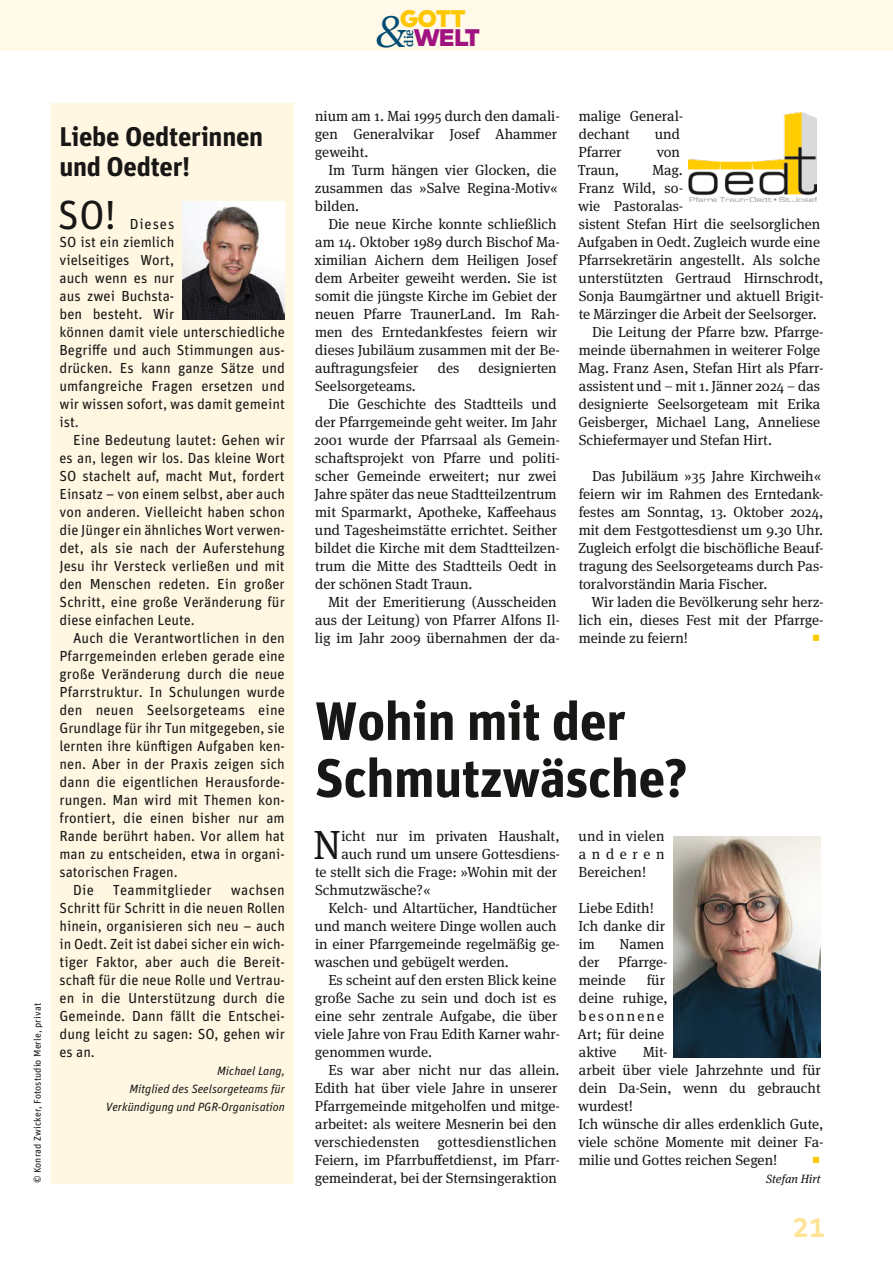
<style>
.page{position:relative;width:893px;height:1263px;background:#fff}
.page>*{position:absolute;margin:0;border:0;box-sizing:border-box;transform-origin:0 0}
.H_2Kapitel{font:700 54px/57px "Unit Pro";letter-spacing:-.01em;color:#181716}
.t1{font:italic 300 45px "Meta Serif Pro";color:#004c72}
.pColumn_Initial_Editorial{font:40.65px "Unit Pro";color:#181716}
.pBody_SmallInital{font:40.65px "Meta Serif Pro";color:#181716}
.H_4_Editorial{font:700 27px/30px "Unit Pro";letter-spacing:-.01em;color:#181716}
.t2{font:700 27px "Mark Pro";color:#ffe395}
.t3{font:900 24px "Mark Pro";color:#9f1280}
.t4{font:900 24px "Mark Pro";color:#fec800}
.pBody_Master{font:14.55px/18px "Meta Serif Pro";color:#181716}
.pColumn_Editorial{font:14.55px/18px "Unit Pro";color:#181716;text-align:justify}
.pBody_1__Absatz{font:14.55px/18px "Meta Serif Pro";color:#181716}
.pBody_SmallInital-2{font:14.55px "Meta Serif Pro";color:#181716}
.t5{font:500 12.6px "Meta Serif Pro";color:#004c72}
.pSignature_column{font:italic 12px/18px "Unit Pro";color:#181716;text-align:right}
.pSignature{font:italic 12px "Meta Serif Pro";color:#181716}
.pPhotoCredit_approved{font:9.75px "Unit Pro";letter-spacing:.01em;color:#181716}
</style>
<div class="page">
<div style="left:0;top:0;width:893px;height:51px;background:#fff9ea"></div>
<div style="left:51px;top:103px;width:242px;height:1080px;background:#fff7e1"></div>
<img style="left:689px;top:112px;width:127px;height:90px">
<img style="left:183px;top:202px;width:102px;height:117px">
<img style="left:673px;top:836px;width:148px;height:221px">
<p class="pPhotoCredit_approved" style="left:31px;top:1183px;width:182px;rotate:-90deg">© Konrad Zwicker, Fotostudio Merle, privat</p>
<p class="H_4_Editorial" style="left:60px;top:120px;width:205px">Liebe Oedterinnen und Oedter!</p>
<p class="pColumn_Initial_Editorial" style="left:58px;top:187px;width:60px">SO!</p>
<p class="pColumn_Editorial" style="left:60px;top:214px;width:227px;text-align:left;text-indent:70px">Dieses<br>SO ist ein ziemlich<br>vielseitiges Wort,<br>auch wenn es nur<br>aus zwei Buchsta-<br>ben besteht. Wir<br>können damit viele unterschiedliche<br>Begriffe und auch Stimmungen aus&shy;drücken. Es kann ganze Sätze und umfangreiche Fragen ersetzen und wir wissen sofort, was damit gemeint ist.</p>
<p class="pColumn_Editorial" style="left:60px;top:430px;width:227px;text-indent:14px">Eine Bedeutung lautet: Gehen wir es an, legen wir los. Das kleine Wort SO stachelt auf, macht Mut, fordert Einsatz – von einem selbst, aber auch von anderen. Vielleicht haben schon die Jünger ein ähnliches Wort verwen&shy;det, als sie nach der Auferstehung Jesu ihr Versteck verließen und mit den Menschen redeten. Ein großer Schritt, eine große Veränderung für diese einfachen Leute.</p>
<p class="pColumn_Editorial" style="left:60px;top:628px;width:227px;text-indent:14px">Auch die Verantwortlichen in den Pfarrgemeinden erleben gerade eine große Veränderung durch die neue Pfarrstruktur. In Schulungen wurde den neuen Seelsorgeteams eine Grundlage für ihr Tun mitgegeben, sie lernten ihre künftigen Aufgaben ken&shy;nen. Aber in der Praxis zeigen sich dann die eigentlichen Herausforde&shy;rungen. Man wird mit Themen kon&shy;frontiert, die einen bisher nur am Rande berührt haben. Vor allem hat man zu entscheiden, etwa in organi&shy;satorischen Fragen.</p>
<p class="pColumn_Editorial" style="left:73px;top:880px;width:22px">Die</p>
<p class="pColumn_Editorial" style="left:113px;top:880px;width:101px">Teammitglieder</p>
<p class="pColumn_Editorial" style="left:60px;top:880px;width:227px;text-indent:171px">wachsen Schritt für Schritt in die neuen Rollen hinein, organisieren sich neu – auch in Oedt. Zeit ist dabei sicher ein wich&shy;tiger Faktor, aber auch die Bereit&shy;schaft für die neue Rolle und Vertrau&shy;en in die Unterstützung durch die Gemeinde. Dann fällt die Entschei&shy;dung leicht zu sagen: SO, gehen wir es an.</p>
<p class="pSignature_column" style="left:217px;top:1061px;width:69px">Michael Lang,</p>
<p class="pSignature_column" style="left:106px;top:1079px;width:181px">Mitglied des Seelsorgeteams für<br>Verkündigung und PGR-Organisation</p>
<h3 class="t4" style="left:400px;top:0;width:67px">GOTT</h3>
<h2 class="t1" style="left:376px;top:-1px;width:32px">&amp;</h2>
<h3 class="t3" style="left:414px;top:19px;width:68px">WELT</h3>
<p class="t5" style="left:399px;top:47px;width:19px;rotate:-90deg">die</p>
<p class="pBody_Master" style="left:315px;top:106px;width:247px">nium am 1. Mai 1995 durch den damali&shy;gen Generalvikar Josef Ahammer geweiht.</p>
<p class="pBody_Master" style="left:315px;top:160px;width:244px;text-align:justify;text-indent:14px">Im Turm hängen vier Glocken, die zusammen das »Salve Regina-Motiv« bilden.</p>
<p class="pBody_Master" style="left:315px;top:214px;width:247px;text-indent:14px">Die neue Kirche konnte schließlich am 14. Oktober 1989 durch Bischof Ma&shy;ximilian Aichern dem Heiligen Josef dem Arbeiter geweiht werden. Sie ist somit die jüngste Kirche im Gebiet der neuen Pfarre TraunerLand. Im Rah&shy;men des Erntedankfestes feiern wir dieses Jubiläum zusammen mit der Be&shy;auftragungsfeier</p>
<p class="pBody_Master" style="left:438px;top:358px;width:23px">des</p>
<p class="pBody_Master" style="left:479px;top:358px;width:80px">designierten</p>
<p class="pBody_Master" style="left:315px;top:376px;width:102px">Seelsorgeteams.</p>
<p class="pBody_Master" style="left:314px;top:394px;width:247px;text-indent:14px">Die Geschichte des Stadtteils und der Pfarrgemeinde geht weiter. Im Jahr 2001 wurde der Pfarrsaal als Gemein&shy;schaftsprojekt von Pfarre und politi&shy;scher Gemeinde erweitert; nur zwei Jahre später das neue Stadtteilzentrum mit Sparmarkt, Apotheke, Kaffeehaus und Tagesheimstätte errichtet. Seither bildet die Kirche mit dem Stadtteilzen&shy;trum die Mitte des Stadtteils Oedt in der schönen Stadt Traun.</p>
<p class="pBody_Master" style="left:315px;top:592px;width:247px;text-indent:14px">Mit der Emeritierung (Ausscheiden aus der Leitung) von Pfarrer Alfons Il&shy;lig im Jahr 2009 übernahmen der da-</p>
<p class="pBody_Master" style="left:579px;top:106px;width:106px">malige General&shy;dechant</p>
<p class="pBody_Master" style="left:655px;top:124px;width:27px">und</p>
<p class="pBody_Master" style="left:578px;top:142px;width:45px">Pfarrer</p>
<p class="pBody_Master" style="left:657px;top:142px;width:25px">von</p>
<p class="pBody_Master" style="left:578px;top:160px;width:43px">Traun,</p>
<p class="pBody_Master" style="left:577px;top:160px;width:248px;text-indent:75px">Mag.<br>Franz Wild, so-<br>wie Pastoralas-<br>sistent Stefan Hirt die seelsorglichen<br>Aufgaben in Oedt. Zugleich wurde eine<br>Pfarrsekretärin angestellt. Als solche unterstützten Gertraud Hirnschrodt,<br>Sonja Baumgärtner und aktuell Brigit&shy;te Märzinger die Arbeit der Seelsorger.</p>
<p class="pBody_Master" style="left:578px;top:322px;width:247px;text-indent:14px">Die Leitung der Pfarre bzw. Pfarrge&shy;meinde übernahmen in weiterer Folge Mag. Franz Asen, Stefan Hirt als Pfarr&shy;assistent und – mit 1. Jänner 2024 – das designierte Seelsorgeteam mit Erika Geisberger, Michael Lang, Anneliese Schiefermayer und Stefan Hirt.</p>
<p class="pBody_Master" style="left:578px;top:466px;width:247px;text-indent:14px">Das Jubiläum »35 Jahre Kirchweih« feiern wir im Rahmen des Erntedank&shy;festes am Sonntag, 13. Oktober 2024, mit dem Festgottesdienst um 9.30 Uhr.<br>Zugleich erfolgt die bischöfliche Beauf&shy;tragung des Seelsorgeteams durch Pas&shy;toralvorständin Maria Fischer.</p>
<p class="pBody_Master" style="left:578px;top:592px;width:247px;text-align:justify;text-indent:13px">Wir laden die Bevölkerung sehr herz&shy;lich ein, dieses Fest mit der Pfarrge&shy;meinde zu feiern!</p>
<p class="H_2Kapitel" style="left:315px;top:689px;width:375px">Wohin mit der<br>Schmutzwäsche?</p>
<p class="pBody_SmallInital" style="left:313px;top:815px;width:29px">N</p>
<p class="pBody_SmallInital-2" style="left:341px;top:825px;width:220px">icht nur im privaten Haushalt,</p>
<p class="pBody_Master" style="left:578px;top:826px;width:88px;text-align:justify">und in vielen anderen Bereichen!</p>
<p class="pBody_1__Absatz" style="left:578px;top:898px;width:77px">Liebe Edith!</p>
<p class="pBody_1__Absatz" style="left:578px;top:916px;width:88px">Ich danke dir im</p>
<p class="pBody_SmallInital-2" style="left:342px;top:843px;width:220px">auch rund um unsere Gottesdiens-</p>
<p class="pBody_SmallInital-2" style="left:315px;top:861px;width:244px">te stellt sich die Frage: »Wohin mit der</p>
<p class="pBody_SmallInital-2" style="left:315px;top:879px;width:117px">Schmutzwäsche?«</p>
<p class="pBody_Master" style="left:315px;top:898px;width:247px;text-indent:14px">Kelch- und Altartücher, Handtücher und manch weitere Dinge wollen auch in einer Pfarrgemeinde regelmäßig ge&shy;waschen und gebügelt werden.</p>
<p class="pBody_Master" style="left:314px;top:970px;width:247px;text-indent:14px">Es scheint auf den ersten Blick keine große Sache zu sein und doch ist es eine sehr zentrale Aufgabe, die über viele Jahre von Frau Edith Karner wahr&shy;genommen wurde.</p>
<p class="pBody_Master" style="left:314px;top:1060px;width:247px;text-indent:14px">Es war aber nicht nur das allein.<br>Edith hat über viele Jahre in unserer Pfarrgemeinde mitgeholfen und mitge&shy;arbeitet: als weitere Mesnerin bei den verschiedensten gottesdienstlichen Feiern, im Pfarrbuffetdienst, im Pfarr&shy;gemeinderat, bei der Sternsingeraktion</p>
<p class="pBody_1__Absatz" style="left:619px;top:934px;width:46px">Namen</p>
<p class="pBody_1__Absatz" style="left:579px;top:952px;width:91px;text-indent:39px">Pfarrge&shy;meinde</p>
<p class="pBody_1__Absatz" style="left:579px;top:952px;width:22px">der</p>
<p class="pBody_1__Absatz" style="left:577px;top:970px;width:92px;text-indent:69px">für deine ruhige, besonnene<br>Art; für deine aktive</p>
<p class="pBody_1__Absatz" style="left:578px;top:1042px;width:244px;text-indent:65px">Mit-<br>arbeit über viele Jahrzehnte und für dein Da-Sein, wenn du gebraucht wurdest!</p>
<p class="pBody_1__Absatz" style="left:578px;top:1114px;width:247px;text-align:justify">Ich wünsche dir alles erdenklich Gute, viele schöne Momente mit deiner Fa&shy;milie und Gottes reichen Segen!</p>
<p class="pSignature" style="left:766px;top:1170px;width:56px">Stefan Hirt</p>
<h3 class="t2" style="left:792px;top:1207px;width:34px">21</h3>
</div>
